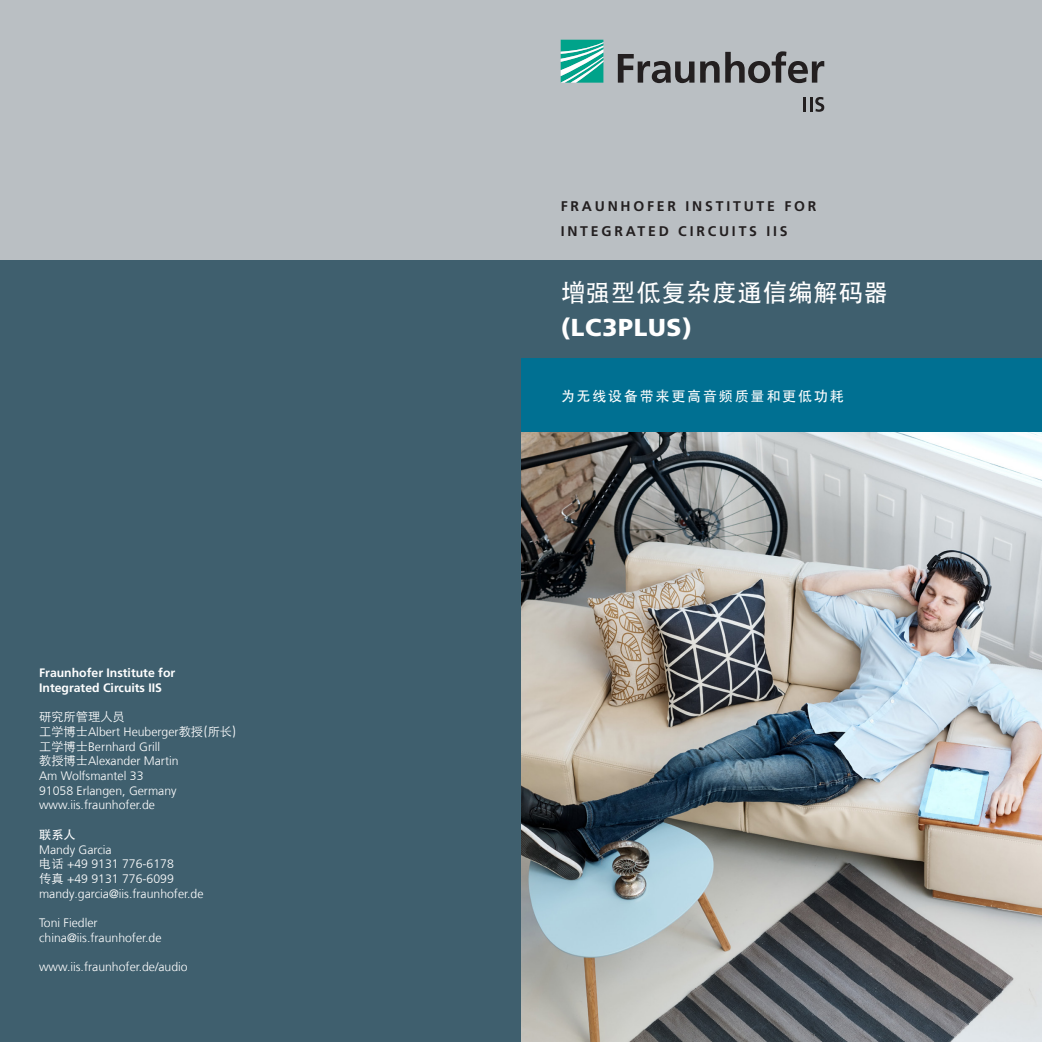
<style>
.page{position:relative;width:1042px;height:1042px;background:#fff}
.page>*{position:absolute;margin:0;border:0;box-sizing:border-box;transform-origin:0 0}
._03_Standardüberschr{font:500 24.5px/35px "ST Heiti SC";letter-spacing:.03em;color:#fff}
._10_Institutsname{font:700 14px "Frutiger LT Com";letter-spacing:.2em;color:#231f20}
._03_Standardüberschr-2{font:500 14px "ST Heiti SC";letter-spacing:.13em;color:#fff}
._11_Adresse{font:300 12.25px "Frutiger LT Com";color:#fff}
._11_Adresse-2{font:700 12.25px "Frutiger LT Com";color:#fff}
._11_Adresse-3{font:300 12.25px "ST Heiti SC";color:#fff}
._11_Adresse-4{font:500 12.25px "ST Heiti SC";color:#fff}
.s1{font-family:"ST Heiti SC"}
.s2{font-family:"Frutiger LT Com";font-weight:900}
</style>
<div class="page">
<div style="left:0;top:0;width:1042px;height:272px;background:#babfc3"></div>
<div style="left:0;top:260px;width:1042px;height:782px;background:#3f5f6e"></div>
<img style="left:521px;top:431px;width:521px;height:611px">
<div style="left:521px;top:358px;width:521px;height:73px;background:#007092"></div>
<svg style="left:561px;top:40px;width:42px;height:43px;background:#4ebdac"></svg>
<svg style="left:618px;top:51px;width:206px;height:32px"></svg>
<hr style="left:803px;top:97px;width:3px;height:15px;background:#231f20">
<hr style="left:809px;top:97px;width:3px;height:15px;background:#231f20">
<svg style="left:815px;top:97px;width:9px;height:15px"></svg>
<p class="_11_Adresse-2" style="left:39px;top:666px;width:138px">Fraunhofer Institute for</p>
<p class="_11_Adresse-2" style="left:39px;top:680px;width:124px">Integrated Circuits IIS</p>
<p class="_11_Adresse-3" style="left:39px;top:706px;width:87px">研究所管理人员</p>
<p class="_11_Adresse" style="left:39px;top:724px;width:199px"><span class="s1">工学博士</span>Albert Heuberger<span class="s1">教授(所长)</span></p>
<p class="_11_Adresse" style="left:39px;top:739px;width:123px"><span class="s1">工学博士</span>Bernhard Grill</p>
<p class="_11_Adresse" style="left:39px;top:754px;width:141px"><span class="s1">教授博士</span>Alexander Martin</p>
<p class="_11_Adresse" style="left:39px;top:768px;width:106px">Am Wolfsmantel 33</p>
<p class="_11_Adresse" style="left:39px;top:783px;width:139px">91058 Erlangen, Germany</p>
<p class="_11_Adresse" style="left:39px;top:798px;width:117px">www.iis.fraunhofer.de</p>
<p class="_11_Adresse-4" style="left:39px;top:828px;width:38px">联系人</p>
<p class="_11_Adresse" style="left:39px;top:842px;width:74px">Mandy Garcia</p>
<p class="_11_Adresse" style="left:39px;top:857px;width:136px"><span class="s1">电话</span> +49 9131 776-6178</p>
<p class="_11_Adresse" style="left:39px;top:871px;width:136px"><span class="s1">传真</span> +49 9131 776-6099</p>
<p class="_11_Adresse" style="left:39px;top:886px;width:166px">mandy.garcia@iis.fraunhofer.de</p>
<p class="_11_Adresse" style="left:39px;top:915px;width:60px">Toni Fiedler</p>
<p class="_11_Adresse" style="left:39px;top:930px;width:124px">china@iis.fraunhofer.de</p>
<p class="_11_Adresse" style="left:39px;top:960px;width:150px">www.iis.fraunhofer.de/audio</p>
<p class="_10_Institutsname" style="left:561px;top:198px;width:257px">FRAUNHOFER INSTITUTE FOR</p>
<p class="_10_Institutsname" style="left:561px;top:223px;width:228px">INTEGRATED CIRCUITS IIS</p>
<p class="_03_Standardüberschr" style="left:561px;top:274px;width:329px">增强型低复杂度通信编解码器<span class="s2">(LC3PLUS)</span></p>
<p class="_03_Standardüberschr-2" style="left:561px;top:388px;width:284px">为无线设备带来更高音频质量和更低功耗</p>
</div>
